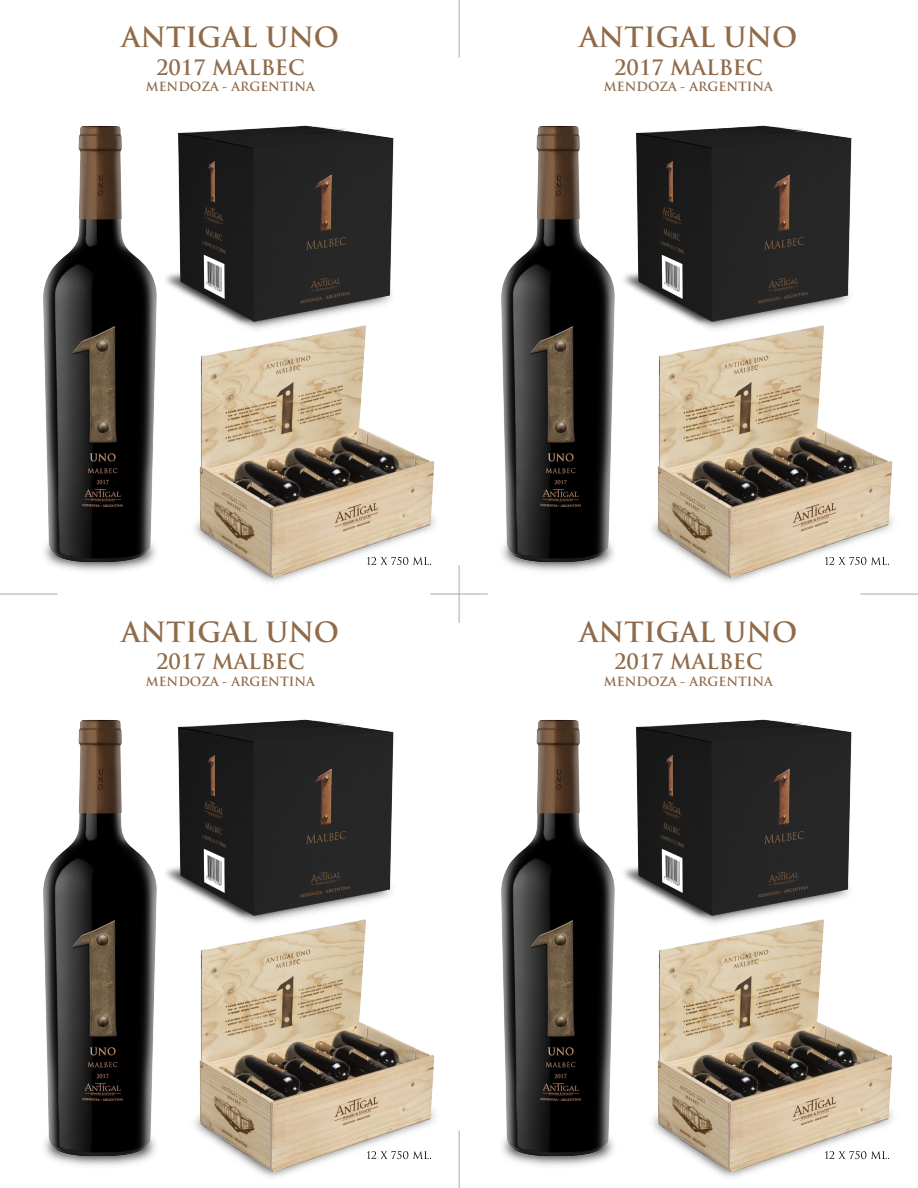
<style>
.page{position:relative;width:918px;height:1188px;background:#fff}
.page>*{position:absolute;margin:0;border:0;box-sizing:border-box;transform-origin:0 0}
.t1{font:700 27.15px "Trajan Pro";color:#906b4a}
.t2{font:700 20.7px "Trajan Pro";color:#906b4a}
.t3{font:700 12.45px "Trajan Pro";color:#906b4a}
</style>
<div class="page">
<hr style="left:459px;top:0;width:1px;height:58px;background:#aba9a9">
<img style="left:197px;top:50px;width:263px;height:163px">
<img style="left:197px;top:213px;width:238px;height:370px">
<img style="left:0;top:486px;width:203px;height:109px">
<img style="left:5px;top:125px;width:192px;height:470px">
<img style="left:655px;top:125px;width:197px;height:88px">
<img style="left:655px;top:213px;width:238px;height:370px">
<img style="left:454px;top:486px;width:207px;height:132px">
<img style="left:464px;top:125px;width:191px;height:471px">
<img style="left:197px;top:719px;width:197px;height:88px">
<img style="left:197px;top:807px;width:238px;height:370px">
<img style="left:197px;top:1080px;width:6px;height:97px">
<img style="left:43px;top:719px;width:154px;height:447px">
<img style="left:655px;top:719px;width:197px;height:88px">
<img style="left:655px;top:807px;width:238px;height:370px">
<img style="left:458px;top:1080px;width:203px;height:108px">
<img style="left:464px;top:719px;width:191px;height:469px">
<h1 class="t1" style="left:122px;top:21px;width:219px">ANTIGAL UNO</h1>
<h2 class="t2" style="left:156px;top:55px;width:150px">2017 MALBEC</h2>
<p class="t3" style="left:146px;top:79px;width:171px">MENDOZA - ARGENTINA</p>
<h1 class="t1" style="left:122px;top:615px;width:219px">ANTIGAL UNO</h1>
<h2 class="t2" style="left:156px;top:649px;width:150px">2017 MALBEC</h2>
<p class="t3" style="left:146px;top:673px;width:171px">MENDOZA - ARGENTINA</p>
<h1 class="t1" style="left:580px;top:21px;width:219px">ANTIGAL UNO</h1>
<h2 class="t2" style="left:614px;top:55px;width:150px">2017 MALBEC</h2>
<p class="t3" style="left:604px;top:79px;width:171px">MENDOZA - ARGENTINA</p>
<h1 class="t1" style="left:580px;top:615px;width:219px">ANTIGAL UNO</h1>
<h2 class="t2" style="left:614px;top:649px;width:150px">2017 MALBEC</h2>
<p class="t3" style="left:604px;top:673px;width:171px">MENDOZA - ARGENTINA</p>
</div>
